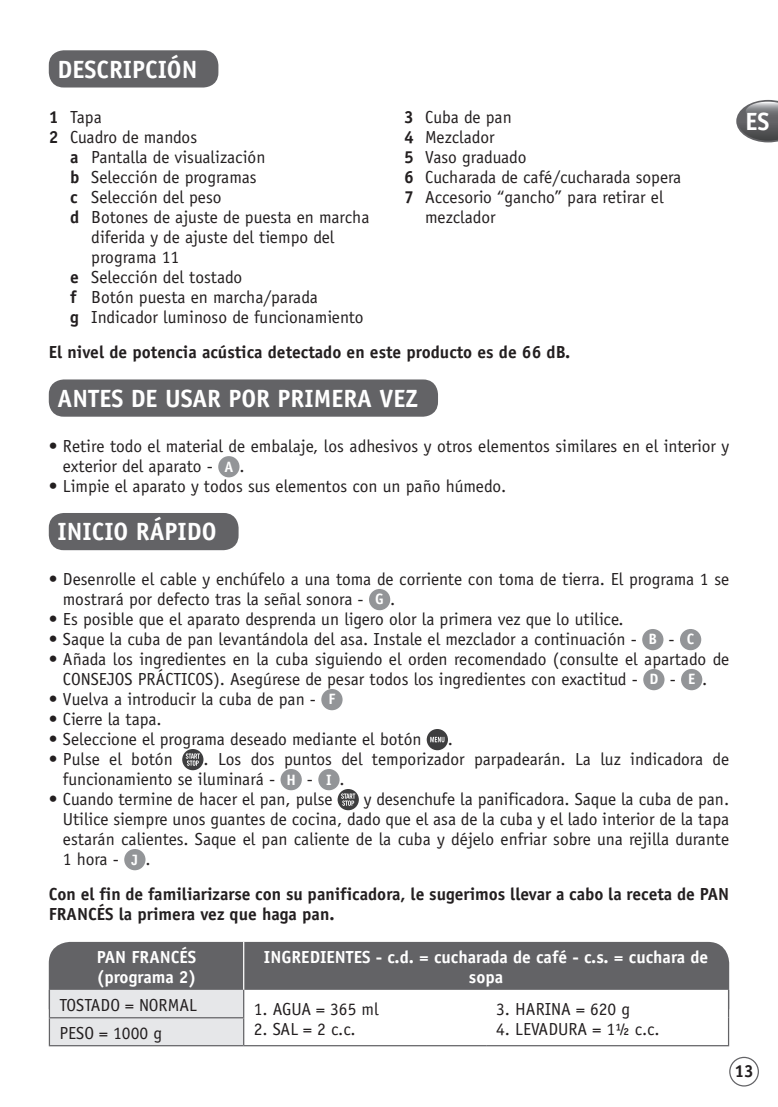
<style>
.page{position:relative;width:778px;height:1107px;background:#fff}
.page>*{position:absolute;margin:0;border:0;box-sizing:border-box;transform-origin:0 0}
.t1{font:700 25px "Officina Sans";color:#fff}
.t2{font:17.5px/20px "Officina Sans";color:#231f20}
.t3{font:700 17.5px/20px "Officina Sans";color:#231f20}
.t4{font:700 17.5px/20px "Officina Sans";color:#fff}
.t5{font:17.5px "Officina Sans";letter-spacing:-.02em;color:#231f20}
.s1{font-weight:700}
.s2{font-weight:700;font-size:15px;color:#fff}
</style>
<div class="page">
<div style="left:729px;top:1057px;width:30px;height:29px;border:1px solid #636366;border-radius:50%"></div>
<svg style="left:736px;top:100px;width:42px;height:42px"></svg>
<div style="left:49px;top:50px;width:169px;height:38px;background:#636366;border-radius:15px"></div>
<div style="left:218px;top:456px;width:21px;height:21px;background:#939598;border-radius:50%"></div>
<div style="left:49px;top:379px;width:389px;height:38px;background:#636366;border-radius:15px"></div>
<div style="left:369px;top:589px;width:21px;height:21px;background:#939598;border-radius:50%"></div>
<div style="left:642px;top:629px;width:21px;height:21px;background:#939598;border-radius:50%"></div>
<div style="left:680px;top:629px;width:21px;height:21px;background:#939598;border-radius:50%"></div>
<div style="left:643px;top:669px;width:21px;height:21px;background:#939598;border-radius:50%"></div>
<div style="left:681px;top:669px;width:21px;height:21px;background:#939598;border-radius:50%"></div>
<div style="left:321px;top:689px;width:22px;height:21px;background:#939598;border-radius:50%"></div>
<div style="left:427px;top:729px;width:21px;height:21px;background:#3e3e3f;border-radius:50%"></div>
<svg style="left:430px;top:737px;width:14px;height:5px"></svg>
<div style="left:182px;top:749px;width:21px;height:21px;background:#3e3e3f;border-radius:50%"></div>
<svg style="left:186px;top:753px;width:14px;height:13px"></svg>
<div style="left:281px;top:769px;width:21px;height:21px;background:#939598;border-radius:50%"></div>
<div style="left:318px;top:769px;width:22px;height:21px;background:#939598;border-radius:50%"></div>
<div style="left:338px;top:789px;width:21px;height:21px;background:#3e3e3f;border-radius:50%"></div>
<svg style="left:341px;top:793px;width:14px;height:13px"></svg>
<div style="left:124px;top:849px;width:21px;height:21px;background:#939598;border-radius:50%"></div>
<div style="left:49px;top:513px;width:190px;height:37px;background:#636366;border-radius:15px"></div>
<div style="left:49px;top:942px;width:680px;height:48px;background:#636366"></div>
<hr style="left:243px;top:942px;width:1px;height:48px;background:#fff">
<svg style="left:49px;top:990px;width:680px;height:56px"></svg>
<h1 class="t1" style="left:58px;top:53px;width:141px">DESCRIPCIÓN</h1>
<p class="t2" style="left:49px;top:107px;width:55px"><span class="s1">1</span> Tapa</p>
<p class="t5" style="left:49px;top:127px;width:150px"><span class="s1">2</span> Cuadro de mandos</p>
<p class="t2" style="left:70px;top:147px;width:197px"><span class="s1">a</span> Pantalla de visualización</p>
<p class="t2" style="left:70px;top:167px;width:188px"><span class="s1">b</span> Selección de programas</p>
<p class="t2" style="left:70px;top:187px;width:153px"><span class="s1">c</span> Selección del peso</p>
<p class="t2" style="left:70px;top:207px;width:301px"><span class="s1">d</span> Botones de ajuste de puesta en marcha</p>
<p class="t2" style="left:91px;top:227px;width:245px">diferida y de ajuste del tiempo del</p>
<p class="t2" style="left:91px;top:247px;width:89px">programa 11</p>
<p class="t2" style="left:70px;top:267px;width:174px"><span class="s1">e</span> Selección del tostado</p>
<p class="t2" style="left:70px;top:287px;width:249px"><span class="s1">f</span> Botón puesta en marcha/parada</p>
<p class="t2" style="left:70px;top:307px;width:295px"><span class="s1">g</span> Indicador luminoso de funcionamiento</p>
<p class="t2" style="left:404px;top:107px;width:109px"><span class="s1">3</span> Cuba de pan</p>
<p class="t2" style="left:404px;top:127px;width:92px"><span class="s1">4</span> Mezclador</p>
<p class="t2" style="left:404px;top:147px;width:124px"><span class="s1">5</span> Vaso graduado</p>
<p class="t2" style="left:404px;top:167px;width:279px"><span class="s1">6</span> Cucharada de café/cucharada sopera</p>
<p class="t2" style="left:404px;top:187px;width:261px"><span class="s1">7</span> Accesorio “gancho” para retirar el</p>
<p class="t2" style="left:425px;top:207px;width:72px">mezclador</p>
<p class="t3" style="left:49px;top:342px;width:523px">El nivel de potencia acústica detectado en este producto es de 66 dB.</p>
<h1 class="t1" style="left:58px;top:383px;width:362px">ANTES DE USAR POR PRIMERA VEZ</h1>
<p class="t2" style="left:63px;top:436px;width:668px;text-indent:-14px">• Retire todo el material de embalaje, los adhesivos y otros elementos similares en el interior y exterior del aparato - <span class="s2">A</span> .</p>
<p class="t2" style="left:49px;top:476px;width:459px">• Limpie el aparato y todos sus elementos con un paño húmedo.</p>
<h1 class="t1" style="left:58px;top:516px;width:160px">INICIO RÁPIDO</h1>
<p class="t2" style="left:63px;top:569px;width:668px;text-indent:-14px">• Desenrolle el cable y enchúfelo a una toma de corriente con toma de tierra. El programa 1 se mostrará por defecto tras la señal sonora - <span class="s2">G</span> .</p>
<p class="t2" style="left:49px;top:609px;width:576px">• Es posible que el aparato desprenda un ligero olor la primera vez que lo utilice.</p>
<p class="t2" style="left:49px;top:629px;width:647px">• Saque la cuba de pan levantándola del asa. Instale el mezclador a continuación - <span class="s2">B</span> - <span class="s2">C</span></p>
<p class="t2" style="left:49px;top:649px;width:682px;text-align:center">• Añada los ingredientes en la cuba siguiendo el orden recomendado (consulte el apartado de<br>CONSEJOS PRÁCTICOS). Asegúrese de pesar todos los ingredientes con exactitud - <span class="s2">D</span> - <span class="s2">E</span> .</p>
<p class="t2" style="left:49px;top:689px;width:288px">• Vuelva a introducir la cuba de pan - <span class="s2">F</span></p>
<p class="t2" style="left:49px;top:709px;width:115px">• Cierre la tapa.</p>
<p class="t2" style="left:49px;top:729px;width:374px">• Seleccione el programa deseado mediante el botón</p>
<p class="t2" style="left:448px;top:729px;width:7px">.</p>
<p class="t2" style="left:49px;top:749px;width:126px">• Pulse el botón</p>
<p class="t2" style="left:63px;top:749px;width:668px;text-indent:140px">. Los dos puntos del temporizador parpadearán. La luz indicadora de funcionamiento se iluminará - <span class="s2">H</span> - <span class="s2">I</span> .</p>
<p class="t2" style="left:49px;top:789px;width:285px">• Cuando termine de hacer el pan, pulse</p>
<p class="t2" style="left:63px;top:789px;width:668px;text-align:justify;text-indent:301px">y desenchufe la panificadora. Saque la cuba de pan.<br>Utilice siempre unos guantes de cocina, dado que el asa de la cuba y el lado interior de la tapa estarán calientes. Saque el pan caliente de la cuba y déjelo enfriar sobre una rejilla durante 1 hora - <span class="s2">J</span> .</p>
<p class="t3" style="left:49px;top:883px;width:682px">Con el fin de familiarizarse con su panificadora, le sugerimos llevar a cabo la receta de PAN<br>FRANCÉS la primera vez que haga pan.</p>
<p class="t4" style="left:97px;top:946px;width:101px">PAN FRANCÉS (programa 2)</p>
<p class="t4" style="left:264px;top:946px;width:446px;text-align:center">INGREDIENTES - c.d. = cucharada de café - c.s. = cuchara de sopa</p>
<p class="t2" style="left:59px;top:995px;width:139px">TOSTADO = NORMAL</p>
<p class="t2" style="left:254px;top:999px;width:127px">1. AGUA = 365 ml</p>
<p class="t2" style="left:254px;top:1019px;width:104px">2. SAL = 2 c.c.</p>
<p class="t2" style="left:496px;top:999px;width:136px">3. HARINA = 620 g</p>
<p class="t2" style="left:59px;top:1023px;width:104px">PESO = 1000 g</p>
<p class="t2" style="left:496px;top:1019px;width:165px">4. LEVADURA = 1½ c.c.</p>
<h1 class="t1" style="left:745px;top:106px;width:26px">ES</h1>
<p class="t3" style="left:734px;top:1061px;width:21px">13</p>
</div>
